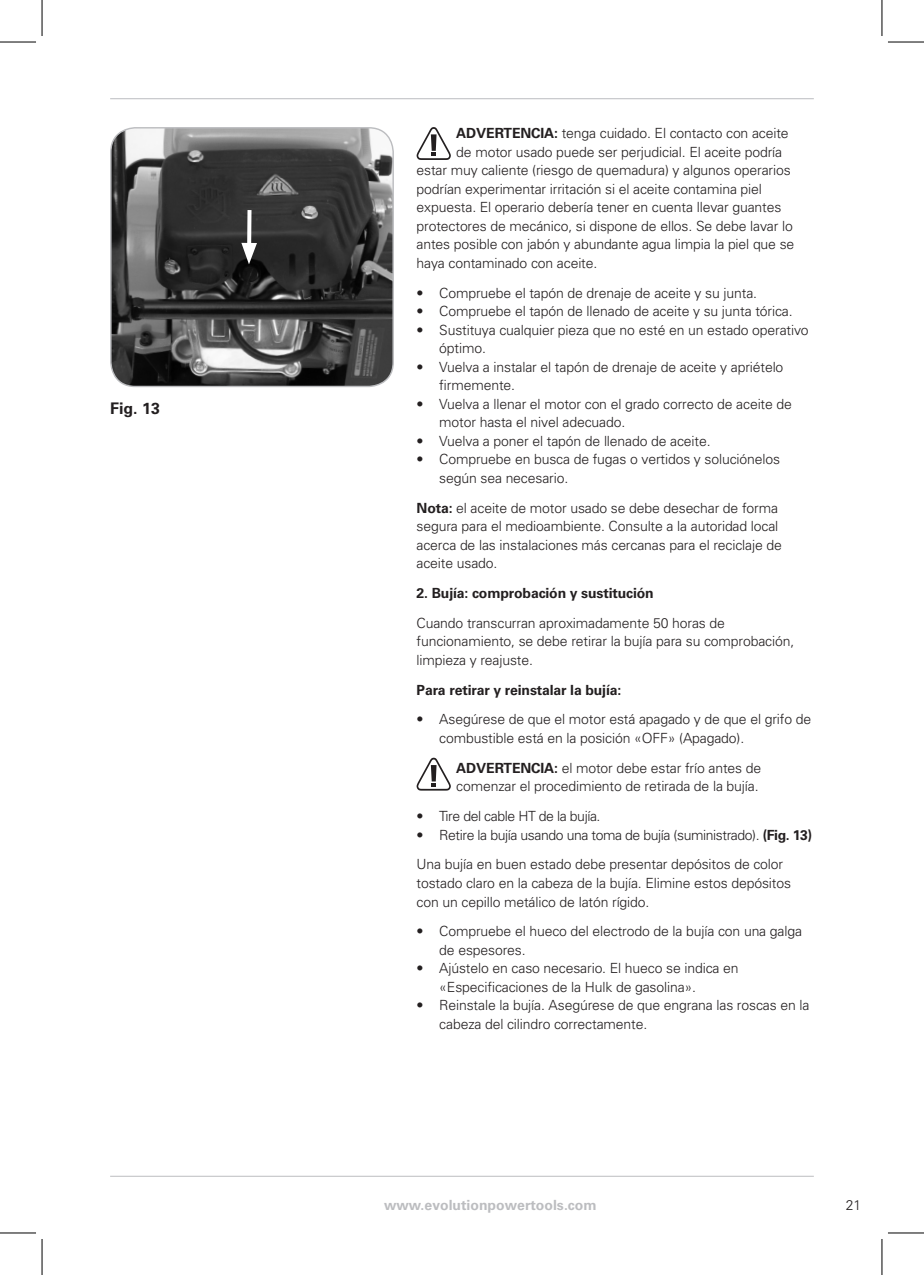
<style>
.page{position:relative;width:924px;height:1275px;background:#fff}
.page>*{position:absolute;margin:0;border:0;box-sizing:border-box;transform-origin:0 0}
.t1{font:700 16px "Univers";color:#231f20}
.List_Paragraph{font:300 14px/18.4px "Univers";letter-spacing:-.01em;color:#231f20}
.List_Paragraph-2{font:300 14px "Univers";letter-spacing:-.03em;color:#231f20}
.t2{font:700 14px "Univers";letter-spacing:-.01em;color:#231f20}
.t3{font:700 14px "Univers";color:#bcbdc0}
.s1{font-weight:700}
</style>
<div class="page">
<hr style="left:110px;top:98px;width:703px;height:1px;background:#bcbdc0">
<hr style="left:110px;top:1175px;width:703px;height:1px;background:#bcbdc0">
<img style="left:111px;top:128px;width:282px;height:258px">
<div style="left:110px;top:127px;width:283px;height:260px;border:1px solid #bcbdc0;border-radius:24px"></div>
<svg style="left:416px;top:127px;width:34px;height:33px"></svg>
<svg style="left:416px;top:757px;width:34px;height:33px"></svg>
<svg style="left:247px;top:210px;width:4px;height:33px"></svg>
<svg style="left:241px;top:243px;width:16px;height:21px"></svg>
<hr style="left:0;top:42px;width:36px;height:1px;background:#000">
<hr style="left:887px;top:42px;width:36px;height:1px;background:#000">
<hr style="left:0;top:1232px;width:36px;height:1px;background:#000">
<hr style="left:887px;top:1232px;width:36px;height:1px;background:#000">
<hr style="left:42px;top:0;width:1px;height:36px;background:#000">
<hr style="left:42px;top:1239px;width:1px;height:36px;background:#000">
<hr style="left:881px;top:0;width:1px;height:36px;background:#000">
<hr style="left:881px;top:1239px;width:1px;height:36px;background:#000">
<p class="t1" style="left:110px;top:399px;width:51px">Fig. 13</p>
<p class="List_Paragraph" style="left:456px;top:124px;width:334px"><span class="s1">ADVERTENCIA:</span> tenga cuidado. El contacto con aceite</p>
<p class="List_Paragraph" style="left:456px;top:142px;width:327px">de motor usado puede ser perjudicial. El aceite podría</p>
<p class="List_Paragraph" style="left:416px;top:161px;width:375px">estar muy caliente (riesgo de quemadura) y algunos operarios</p>
<p class="List_Paragraph" style="left:416px;top:179px;width:347px">podrían experimentar irritación si el aceite contamina piel</p>
<p class="List_Paragraph" style="left:416px;top:198px;width:366px">expuesta. El operario debería tener en cuenta llevar guantes</p>
<p class="List_Paragraph" style="left:416px;top:216px;width:377px">protectores de mecánico, si dispone de ellos. Se debe lavar lo</p>
<p class="List_Paragraph" style="left:416px;top:235px;width:379px">antes posible con jabón y abundante agua limpia la piel que se</p>
<p class="List_Paragraph" style="left:416px;top:253px;width:182px">haya contaminado con aceite.</p>
<p class="List_Paragraph" style="left:416px;top:283px;width:342px">• Compruebe el tapón de drenaje de aceite y su junta.</p>
<p class="List_Paragraph" style="left:416px;top:302px;width:377px">• Compruebe el tapón de llenado de aceite y su junta tórica.</p>
<p class="List_Paragraph" style="left:439px;top:320px;width:371px;text-indent:-23px">• Sustituya cualquier pieza que no esté en un estado operativo óptimo.</p>
<p class="List_Paragraph" style="left:439px;top:357px;width:345px;text-indent:-23px">• Vuelva a instalar el tapón de drenaje de aceite y apriételo firmemente.</p>
<p class="List_Paragraph" style="left:439px;top:394px;width:354px;text-indent:-23px">• Vuelva a llenar el motor con el grado correcto de aceite de motor hasta el nivel adecuado.</p>
<p class="List_Paragraph" style="left:416px;top:431px;width:295px">• Vuelva a poner el tapón de llenado de aceite.</p>
<p class="List_Paragraph" style="left:439px;top:450px;width:342px;text-indent:-23px">• Compruebe en busca de fugas o vertidos y soluciónelos según sea necesario.</p>
<p class="List_Paragraph" style="left:416px;top:498px;width:367px"><span class="s1">Nota:</span> el aceite de motor usado se debe desechar de forma segura para el medioambiente. Consulte a la autoridad local acerca de las instalaciones más cercanas para el reciclaje de aceite usado.</p>
<p class="t2" style="left:416px;top:585px;width:239px">2. Bujía: comprobación y sustitución</p>
<p class="List_Paragraph" style="left:416px;top:613px;width:379px">Cuando transcurran aproximadamente 50 horas de funcionamiento, se debe retirar la bujía para su comprobación, limpieza y reajuste.</p>
<p class="t2" style="left:416px;top:681px;width:206px">Para retirar y reinstalar la bujía:</p>
<p class="List_Paragraph" style="left:439px;top:710px;width:373px;text-indent:-23px">• Asegúrese de que el motor está apagado y de que el grifo de combustible está en la posición «OFF» (Apagado).</p>
<p class="List_Paragraph" style="left:456px;top:758px;width:306px"><span class="s1">ADVERTENCIA:</span> el motor debe estar frío antes de comenzar el procedimiento de retirada de la bujía.</p>
<p class="List_Paragraph-2" style="left:416px;top:807px;width:185px">• Tire del cable HT de la bujía.</p>
<p class="List_Paragraph-2" style="left:416px;top:826px;width:397px">• Retire la bujía usando una toma de bujía (suministrado). <span class="s1">(Fig. 13)</span></p>
<p class="List_Paragraph" style="left:416px;top:855px;width:376px">Una bujía en buen estado debe presentar depósitos de color tostado claro en la cabeza de la bujía. Elimine estos depósitos con un cepillo metálico de latón rígido.</p>
<p class="List_Paragraph" style="left:439px;top:922px;width:364px;text-indent:-23px">• Compruebe el hueco del electrodo de la bujía con una galga de espesores.</p>
<p class="List_Paragraph" style="left:439px;top:959px;width:301px;text-indent:-23px">• Ajústelo en caso necesario. El hueco se indica en «Especificaciones de la Hulk de gasolina».</p>
<p class="List_Paragraph" style="left:439px;top:996px;width:371px;text-indent:-23px">• Reinstale la bujía. Asegúrese de que engrana las roscas en la cabeza del cilindro correctamente.</p>
<p class="t3" style="left:384px;top:1197px;width:214px">www.evolutionpowertools.com</p>
<p class="List_Paragraph" style="left:845px;top:1196px;width:17px">21</p>
</div>
